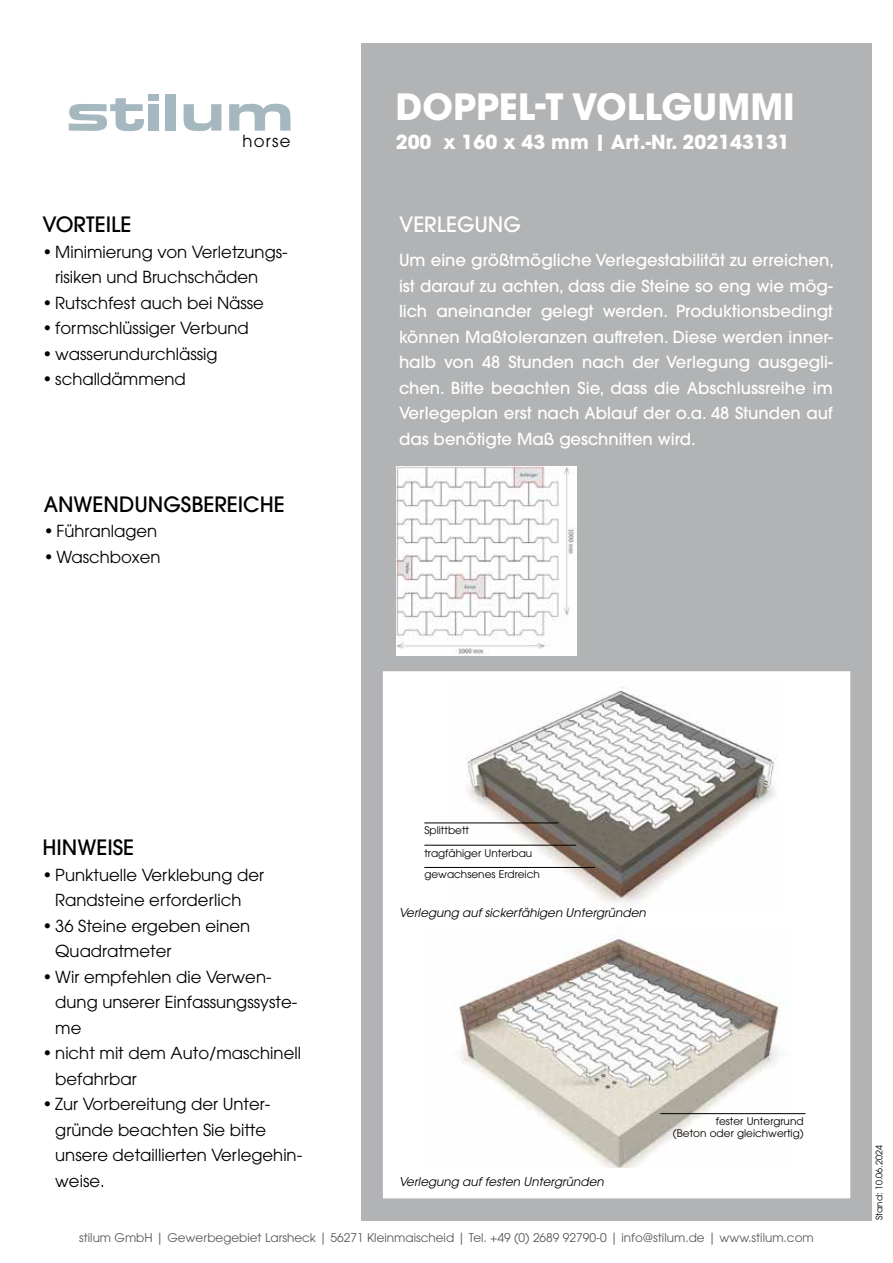
<style>
.page{position:relative;width:893px;height:1263px;background:#fff}
.page>*{position:absolute;margin:0;border:0;box-sizing:border-box;transform-origin:0 0}
.t1{font:700 36px "ITC Avant Garde Std";color:#fff}
.t2{font:500 21px "ITC Avant Garde Std";color:#000}
.t3{font:500 21px "ITC Avant Garde Std";color:#fff}
.t4{font:700 19.35px "ITC Avant Garde Std";color:#fff}
.t5{font:16.5px/25.5px "ITC Avant Garde Std";color:#000}
.t6{font:500 16.5px/25.5px "ITC Avant Garde Std";color:#fff;text-align:justify}
.t7{font:12px "ITC Avant Garde Std";color:#58585a}
.t8{font:italic 12px "ITC Avant Garde Std";color:#000}
.t9{font:10.5px/12.6px "ITC Avant Garde Std";color:#000;text-align:right}
.t10{font:9px "ITC Avant Garde Std";color:#000}
</style>
<div class="page">
<div style="left:361px;top:43px;width:511px;height:1177px;background:#b1b3b4"></div>
<div style="left:381px;top:669px;width:471px;height:531px;background:#fff;border:2px solid #b1b3b4"></div>
<img style="left:450px;top:687px;width:328px;height:217px">
<hr style="left:424px;top:867px;width:171px;height:1px;background:#000">
<hr style="left:424px;top:845px;width:152px;height:1px;background:#000">
<hr style="left:424px;top:822px;width:134px;height:1px;background:#000">
<img style="left:459px;top:937px;width:334px;height:231px">
<hr style="left:660px;top:1113px;width:145px;height:1px;background:#000">
<img style="left:397px;top:467px;width:179px;height:188px">
<div style="left:166px;top:94px;width:10px;height:37px;background:#a5b7bf"></div>
<svg style="left:184px;top:104px;width:37px;height:27px"></svg>
<svg style="left:229px;top:104px;width:61px;height:27px"></svg>
<svg style="left:69px;top:98px;width:75px;height:34px"></svg>
<div style="left:148px;top:94px;width:11px;height:7px;background:#a5b7bf"></div>
<div style="left:148px;top:104px;width:11px;height:27px;background:#a5b7bf"></div>
<p class="t5" style="left:242px;top:128px;width:50px">horse</p>
<p class="t2" style="left:43px;top:211px;width:90px">VORTEILE</p>
<p class="t5" style="left:55px;top:239px;width:234px;text-indent:-13px">• Minimierung von Verletzungs&shy;risiken und Bruchschäden</p>
<p class="t5" style="left:43px;top:290px;width:223px">• Rutschfest auch bei Nässe</p>
<p class="t5" style="left:43px;top:315px;width:208px">• formschlüssiger Verbund</p>
<p class="t5" style="left:43px;top:341px;width:177px">• wasserundurchlässig</p>
<p class="t5" style="left:43px;top:366px;width:145px">• schalldämmend</p>
<p class="t2" style="left:44px;top:491px;width:242px">ANWENDUNGSBEREICHE</p>
<p class="t5" style="left:44px;top:518px;width:115px">• Führanlagen</p>
<p class="t5" style="left:44px;top:544px;width:118px">• Waschboxen</p>
<h1 class="t1" style="left:396px;top:83px;width:401px">DOPPEL-T VOLLGUMMI</h1>
<p class="t4" style="left:396px;top:129px;width:396px">200 x 160 x 43 mm | Art.-Nr. 202143131</p>
<p class="t3" style="left:399px;top:211px;width:123px">VERLEGUNG</p>
<p class="t6" style="left:399px;top:247px;width:436px">Um eine größtmögliche Verlegestabilität zu erreichen, ist darauf zu achten, dass die Steine so eng wie mög&shy;lich aneinander gelegt werden. Produktionsbedingt können Maßtoleranzen auftreten. Diese werden inner&shy;halb von 48 Stunden nach der Verlegung ausgegli&shy;chen. Bitte beachten Sie, dass die Abschlussreihe im Verlegeplan erst nach Ablauf der o.a. 48 Stunden auf das benötigte Maß geschnitten wird.</p>
<p class="t2" style="left:43px;top:834px;width:93px">HINWEISE</p>
<p class="t5" style="left:43px;top:862px;width:223px;text-align:center">• Punktuelle Verklebung der<br>Randsteine erforderlich</p>
<p class="t5" style="left:55px;top:913px;width:196px;text-indent:-13px">• 36 Steine ergeben einen<br>Quadratmeter</p>
<p class="t5" style="left:55px;top:964px;width:243px;text-indent:-13px">• Wir empfehlen die Verwen&shy;dung unserer Einfassungssyste&shy;me</p>
<p class="t5" style="left:55px;top:1040px;width:247px;text-indent:-13px">• nicht mit dem Auto/maschinell befahrbar</p>
<p class="t5" style="left:55px;top:1091px;width:248px;text-indent:-13px">• Zur Vorbereitung der Unter&shy;gründe beachten Sie bitte unsere detaillierten Verlegehin&shy;weise.</p>
<p class="t9" style="left:424px;top:824px;width:46px">Splittbett</p>
<p class="t9" style="left:424px;top:846px;width:109px">tragfähiger Unterbau</p>
<p class="t9" style="left:424px;top:868px;width:117px">gewachsenes Erdreich</p>
<p class="t8" style="left:399px;top:905px;width:248px">Verlegung auf sickerfähigen Untergründen</p>
<p class="t8" style="left:399px;top:1174px;width:206px">Verlegung auf festen Untergründen</p>
<p class="t9" style="left:673px;top:1114px;width:132px">fester Untergrund<br>(Beton oder gleichwertig)</p>
<p class="t7" style="left:79px;top:1230px;width:736px">stilum GmbH | Gewerbegebiet Larsheck | 56271 Kleinmaischeid | Tel. +49 (0) 2689 92790-0 | info@stilum.de | www.stilum.com</p>
<p class="t10" style="left:874px;top:1220px;width:77px;rotate:-90deg">Stand: 10.06.2024</p>
</div>
